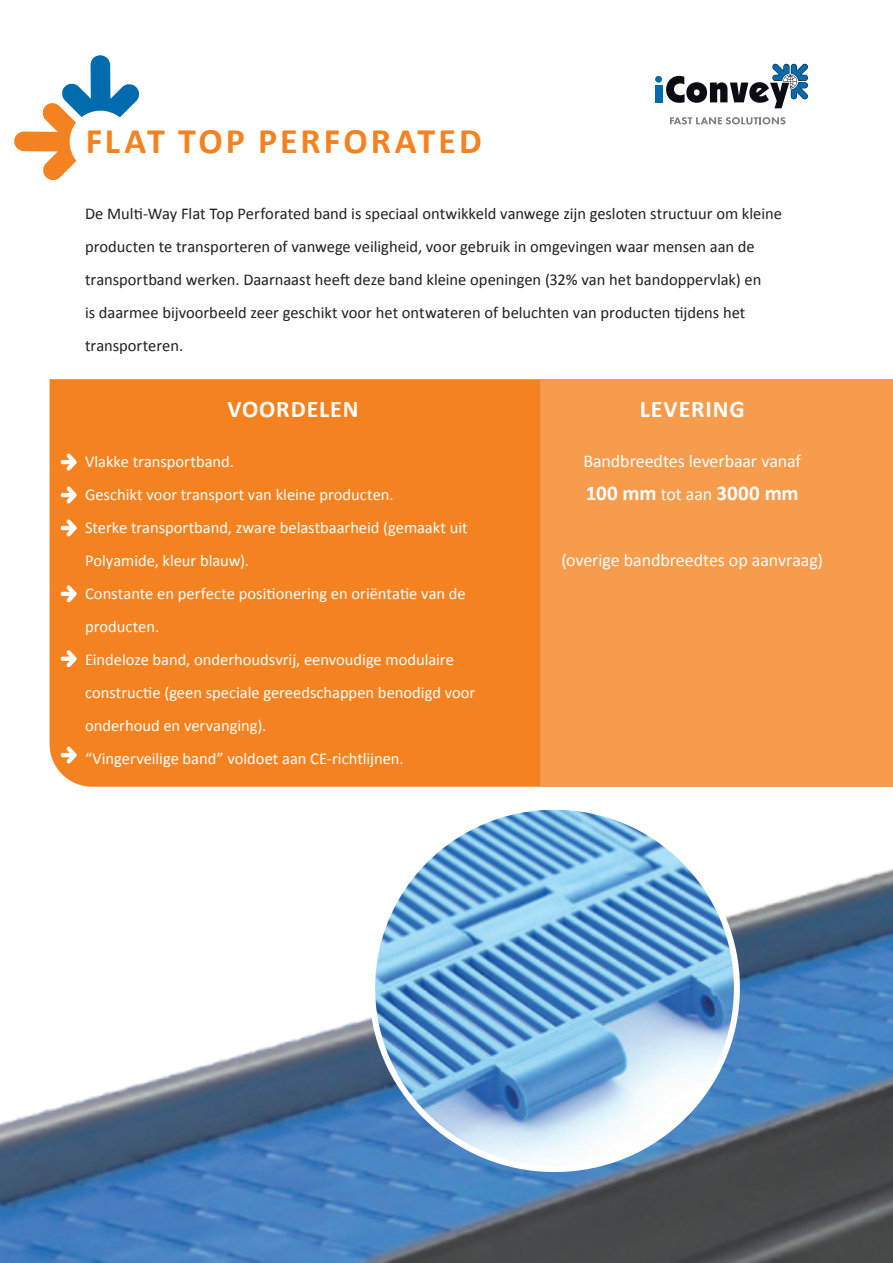
<style>
.page{position:relative;width:893px;height:1263px;background:#fff}
.page>*{position:absolute;margin:0;border:0;box-sizing:border-box;transform-origin:0 0}
.t1{font:700 36px "Calibri";letter-spacing:.08em;color:#f58220}
.subtitle{font:700 24px "Calibri";letter-spacing:.035em;color:#fff}
.t2{font:700 21px "Calibri";letter-spacing:.005em;color:#fff}
.t3{font:18px "Calibri";letter-spacing:-.005em;color:#fff}
.t4{font:16.5px/33px "Calibri";color:#fff}
.t5{font:16.5px/33px "Calibri";letter-spacing:-.005em;color:#231f20}
.s1{font-weight:400;font-size:18px}
</style>
<div class="page">
<div style="left:655px;top:85px;width:7px;height:17px;background:#006cad"></div>
<div style="left:655px;top:76px;width:7px;height:7px;background:#006cad;border-radius:50%"></div>
<svg style="left:670px;top:117px;width:115px;height:7px"></svg>
<svg style="left:666px;top:64px;width:142px;height:44px"></svg>
<div style="left:50px;top:379px;width:490px;height:80px;background:#f58220"></div>
<div style="left:540px;top:379px;width:353px;height:408px;background:#f79b4c"></div>
<img style="left:0;top:459px;width:893px;height:804px">
<svg style="left:14px;top:55px;width:125px;height:125px"></svg>
<img style="left:372px;top:809px;width:365px;height:360px">
<svg style="left:61px;top:453px;width:16px;height:18px"></svg>
<svg style="left:61px;top:486px;width:16px;height:18px"></svg>
<svg style="left:61px;top:519px;width:16px;height:18px"></svg>
<svg style="left:61px;top:585px;width:16px;height:18px"></svg>
<svg style="left:61px;top:650px;width:16px;height:17px"></svg>
<svg style="left:61px;top:746px;width:16px;height:18px"></svg>
<p class="t1" style="left:86px;top:116px;width:397px">FLAT TOP PERFORATED</p>
<p class="t5" style="left:85px;top:197px;width:698px">De Multi-Way Flat Top Perforated band is speciaal ontwikkeld vanwege zijn gesloten structuur om kleine producten te transporteren of vanwege veiligheid, voor gebruik in omgevingen waar mensen aan de transportband werken. Daarnaast heeft deze band kleine openingen (32% van het bandoppervlak) en<br>is daarmee bijvoorbeeld zeer geschikt voor het ontwateren of beluchten van producten tijdens het transporteren.</p>
<p class="subtitle" style="left:227px;top:392px;width:133px">VOORDELEN</p>
<p class="subtitle" style="left:640px;top:392px;width:107px">LEVERING</p>
<p class="t4" style="left:85px;top:444px;width:150px">Vlakke transportband.</p>
<p class="t4" style="left:85px;top:477px;width:310px">Geschikt voor transport van kleine producten.</p>
<p class="t4" style="left:85px;top:510px;width:384px">Sterke transportband, zware belastbaarheid (gemaakt uit<br>Polyamide, kleur blauw).</p>
<p class="t4" style="left:85px;top:576px;width:382px">Constante en perfecte positionering en oriëntatie van de producten.</p>
<p class="t4" style="left:85px;top:642px;width:392px">Eindeloze band, onderhoudsvrij, eenvoudige modulaire constructie (geen speciale gereedschappen benodigd voor onderhoud en vervanging).</p>
<p class="t4" style="left:85px;top:741px;width:320px">“Vingerveilige band” voldoet aan CE-richtlijnen.</p>
<p class="t3" style="left:583px;top:448px;width:219px">Bandbreedtes leverbaar vanaf</p>
<p class="t2" style="left:586px;top:478px;width:214px">100 mm <span class="s1">tot aan</span> 3000 mm</p>
<p class="t3" style="left:561px;top:547px;width:263px">(overige bandbreedtes op aanvraag)</p>
</div>
